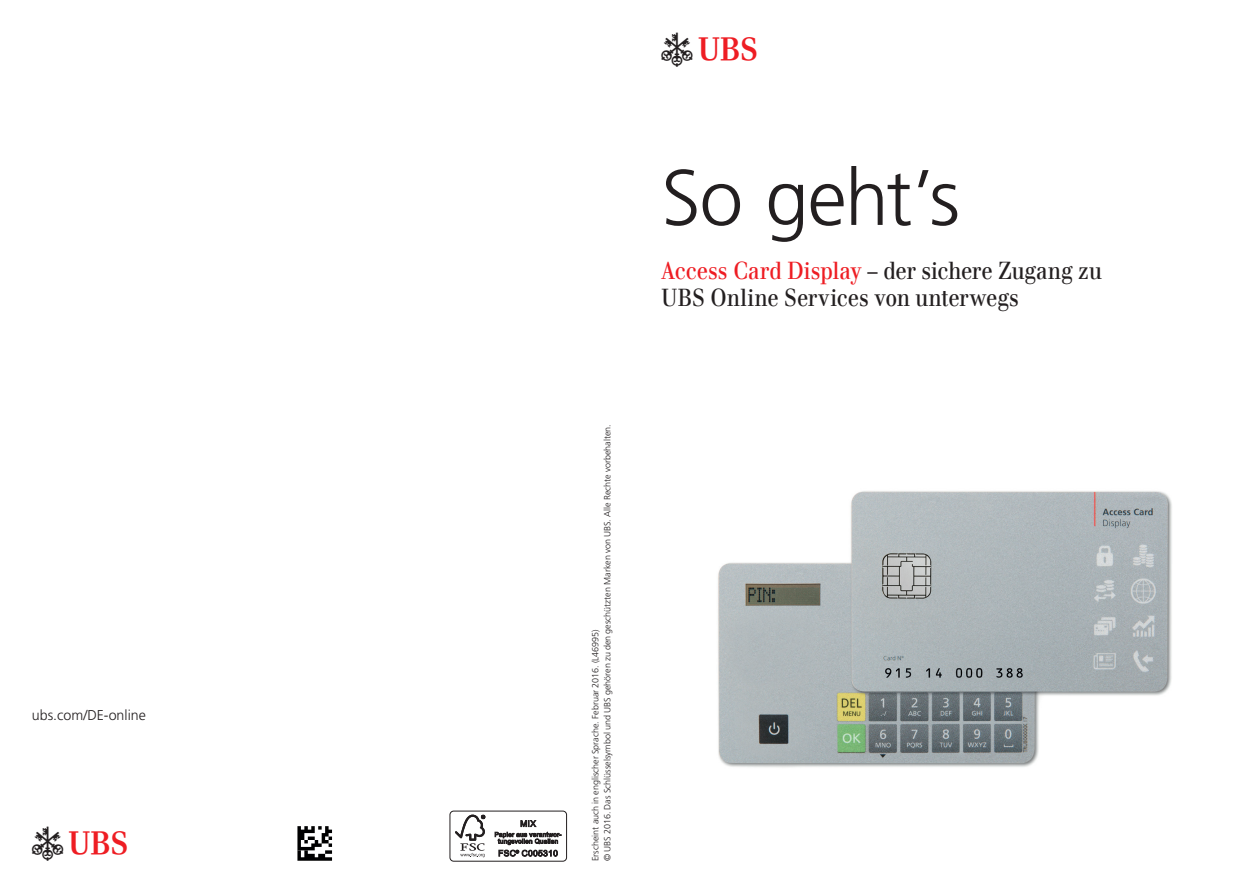
<style>
.page{position:relative;width:1259px;height:893px;background:#fff}
.page>*{position:absolute;margin:0;border:0;box-sizing:border-box;transform-origin:0 0}
.t1{font:300 78.6px "Frutiger";letter-spacing:-.02em;color:#231f20}
.t2{font:34.35px "UB Ssemiextra";color:#231f20}
.t3{font:24px/27px "UBS Headline";color:#231f20}
.t4{font:300 14.25px "Frutiger";color:#231f20}
.t5{font:300 9px/12px "Frutiger";color:#231f20}
.s1{font-size:23.7px;color:#ee1d23}
.s2{color:#ee1d23}
</style>
<div class="page">
<img style="left:718px;top:491px;width:454px;height:277px">
<svg style="left:297px;top:826px;width:35px;height:35px"></svg>
<div style="left:449px;top:811px;width:118px;height:50px;border:1px solid #231f20;border-radius:4px"></div>
<svg style="left:455px;top:815px;width:30px;height:42px"></svg>
<svg style="left:495px;top:820px;width:66px;height:37px"></svg>
<h3 class="t4" style="left:32px;top:707px;width:116px">ubs.com/DE-online</h3>
<h2 class="t2" style="left:32px;top:826px;width:96px">a<span class="s1">b</span></h2>
<p class="t5" style="left:589px;top:861px;width:438px;rotate:-90deg">Erscheint auch in englischer Sprache. Februar 2016. (L46995)<br>© UBS 2016. Das Schlüsselsymbol und UBS gehören zu den geschützten Marken von UBS. Alle Rechte vorbehalten.</p>
<h2 class="t2" style="left:661px;top:32px;width:96px">a<span class="s1">b</span></h2>
<h1 class="t1" style="left:661px;top:153px;width:300px">So geht’s</h1>
<h3 class="t3" style="left:661px;top:257px;width:442px"><span class="s2">Access Card Display</span> – der sichere Zugang zu<br>UBS Online Services von unterwegs</h3>
</div>
